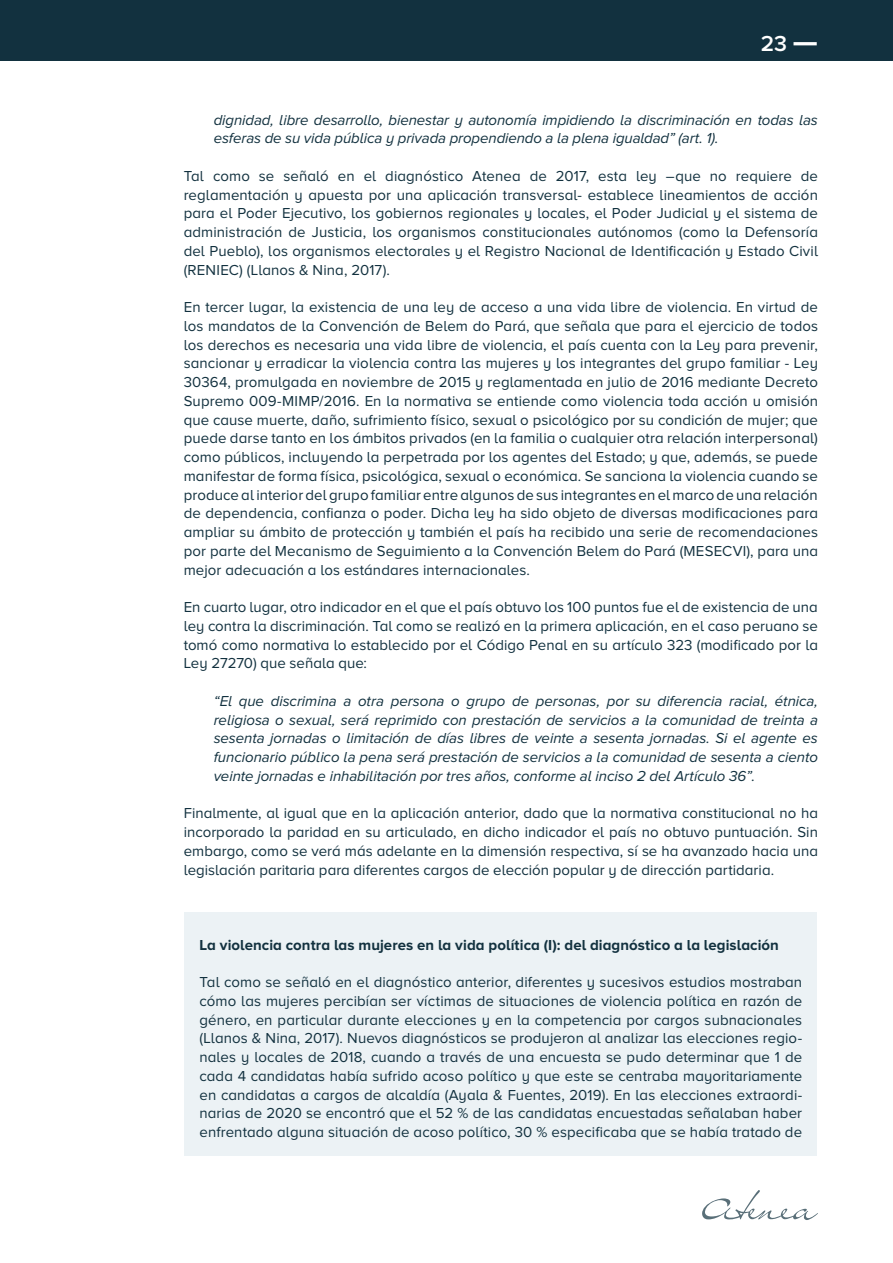
<style>
.page{position:relative;width:893px;height:1263px;background:#fff}
.page>*{position:absolute;margin:0;border:0;box-sizing:border-box;transform-origin:0 0}
.t1{font:600 22.5px "Proxima Nova A";color:#fff}
.t2{font:15px/18.8px "Proxima Nova A";letter-spacing:.005em;color:#12313f;text-align:justify}
.t3{font:italic 15px/18.8px "Proxima Nova A";letter-spacing:-.005em;color:#12313f}
.t4{font:700 15px "Proxima Nova A";letter-spacing:.005em;color:#12313f}
.s1{font-weight:700;font-size:30px}
</style>
<div class="page">
<div style="left:0;top:0;width:893px;height:60px;background:#12313f"></div>
<svg style="left:702px;top:1190px;width:116px;height:30px"></svg>
<div style="left:184px;top:912px;width:633px;height:244px;background:#ecf2f5"></div>
<h1 class="t1" style="left:761px;top:31px;width:59px">23 <span class="s1">—</span></h1>
<p class="t3" style="left:214px;top:110px;width:606px">dignidad, libre desarrollo, bienestar y autonomía impidiendo la discriminación en todas las esferas de su vida pública y privada propendiendo a la plena igualdad” (art. 1).</p>
<p class="t2" style="left:184px;top:166px;width:636px">Tal como se señaló en el diagnóstico Atenea de 2017, esta ley –que no requiere de reglamentación y apuesta por una aplicación transversal- establece lineamientos de acción para el Poder Ejecutivo, los gobiernos regionales y locales, el Poder Judicial y el sistema de administración de Justicia, los organismos constitucionales autónomos (como la Defensoría del Pueblo), los organismos electorales y el Registro Nacional de Identificación y Estado Civil (RENIEC) (Llanos &amp; Nina, 2017).</p>
<p class="t2" style="left:184px;top:297px;width:636px">En tercer lugar, la existencia de una ley de acceso a una vida libre de violencia. En virtud de los mandatos de la Convención de Belem do Pará, que señala que para el ejercicio de todos los derechos es necesaria una vida libre de violencia, el país cuenta con la Ley para prevenir, sancionar y erradicar la violencia contra las mujeres y los integrantes del grupo familiar - Ley 30364, promulgada en noviembre de 2015 y reglamentada en julio de 2016 mediante Decreto Supremo 009-MIMP/2016. En la normativa se entiende como violencia toda acción u omisión que cause muerte, daño, sufrimiento físico, sexual o psicológico por su condición de mujer; que puede darse tanto en los ámbitos privados (en la familia o cualquier otra relación interpersonal) como públicos, incluyendo la perpetrada por los agentes del Estado; y que, además, se puede manifestar de forma física, psicológica, sexual o económica. Se sanciona la violencia cuando se produce al interior del grupo familiar entre algunos de sus integrantes en el marco de una relación de dependencia, confianza o poder. Dicha ley ha sido objeto de diversas modificaciones para ampliar su ámbito de protección y también el país ha recibido una serie de recomendaciones por parte del Mecanismo de Seguimiento a la Convención Belem do Pará (MESECVI), para una mejor adecuación a los estándares internacionales.</p>
<p class="t2" style="left:184px;top:597px;width:636px">En cuarto lugar, otro indicador en el que el país obtuvo los 100 puntos fue el de existencia de una ley contra la discriminación. Tal como se realizó en la primera aplicación, en el caso peruano se tomó como normativa lo establecido por el Código Penal en su artículo 323 (modificado por la Ley 27270) que señala que:</p>
<p class="t3" style="left:214px;top:691px;width:606px;text-align:justify">“El que discrimina a otra persona o grupo de personas, por su diferencia racial, étnica, religiosa o sexual, será reprimido con prestación de servicios a la comunidad de treinta a sesenta jornadas o limitación de días libres de veinte a sesenta jornadas. Si el agente es funcionario público la pena será prestación de servicios a la comunidad de sesenta a ciento veinte jornadas e inhabilitación por tres años, conforme al inciso 2 del Artículo 36”.</p>
<p class="t2" style="left:184px;top:804px;width:636px">Finalmente, al igual que en la aplicación anterior, dado que la normativa constitucional no ha incorporado la paridad en su articulado, en dicho indicador el país no obtuvo puntuación. Sin embargo, como se verá más adelante en la dimensión respectiva, sí se ha avanzado hacia una legislación paritaria para diferentes cargos de elección popular y de dirección partidaria.</p>
<p class="t4" style="left:199px;top:936px;width:581px">La violencia contra las mujeres en la vida política (I): del diagnóstico a la legislación</p>
<p class="t2" style="left:199px;top:972px;width:604px">Tal como se señaló en el diagnóstico anterior, diferentes y sucesivos estudios mostraban cómo las mujeres percibían ser víctimas de situaciones de violencia política en razón de género, en particular durante elecciones y en la competencia por cargos subnacionales (Llanos &amp; Nina, 2017). Nuevos diagnósticos se produjeron al analizar las elecciones regio&shy;nales y locales de 2018, cuando a través de una encuesta se pudo determinar que 1 de cada 4 candidatas había sufrido acoso político y que este se centraba mayoritariamente en candidatas a cargos de alcaldía (Ayala &amp; Fuentes, 2019). En las elecciones extraordi&shy;narias de 2020 se encontró que el 52 % de las candidatas encuestadas señalaban haber enfrentado alguna situación de acoso político, 30 % especificaba que se había tratado de</p>
</div>
